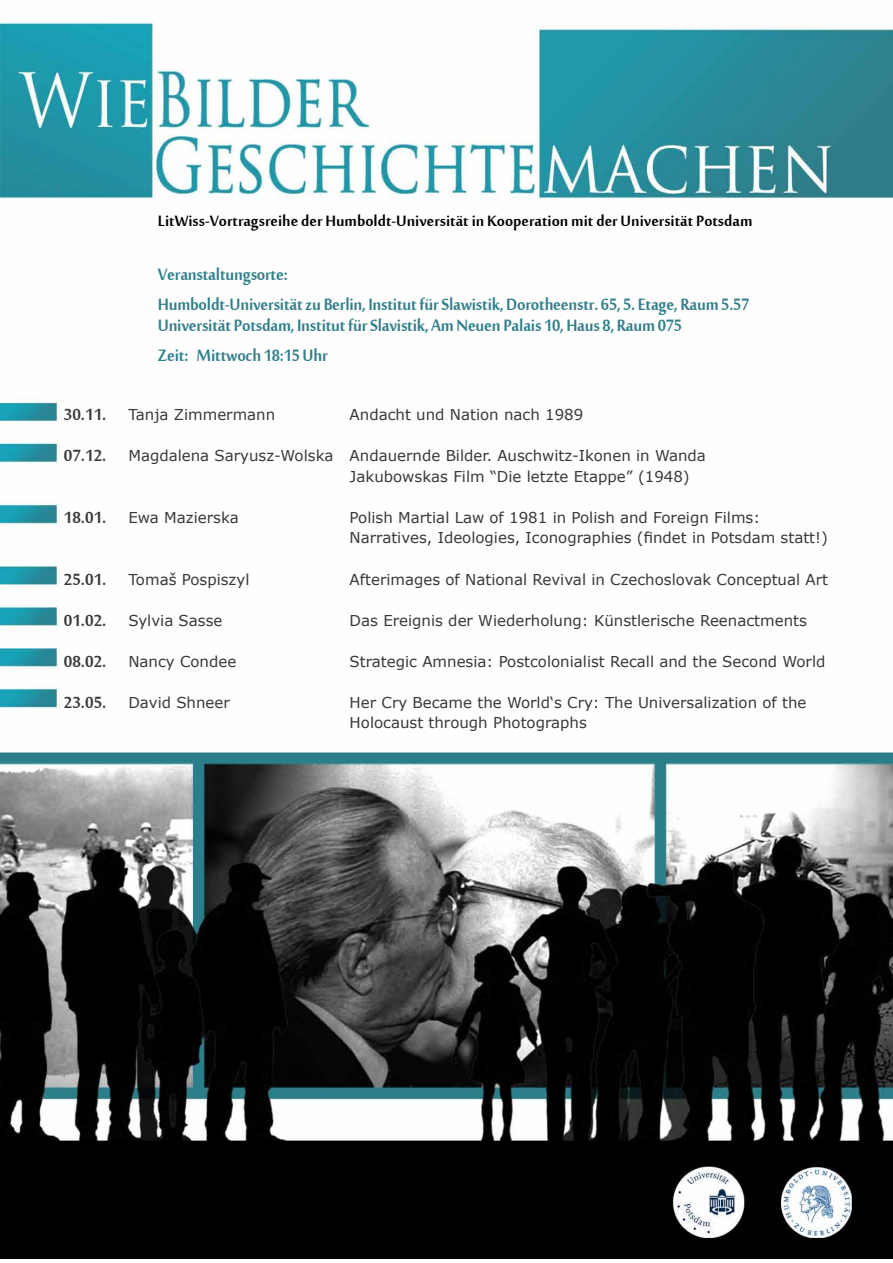
<style>
.page{position:relative;width:893px;height:1263px;background:#fff}
.page>*{position:absolute;margin:0;border:0;box-sizing:border-box;transform-origin:0 0}
.t1{font:25.12px/30.2px "Mool Boran";letter-spacing:-.01em;color:#307e8a;scale:.95 1}
.t2{font:24.75px "Mool Boran";color:#3a3838}
.t3{font:22.88px "Mool Boran";color:#000}
.t4{font:15px/20.5px "Verdana";color:#3a3838}
</style>
<div class="page">
<img style="left:0;top:18px;width:893px;height:1240px">
<h3 class="t3" style="left:158px;top:204px;width:596px">LitWiss-Vortragsreihe der Humboldt-Universität in Kooperation mit der Universität Potsdam</h3>
<h1 class="t1" style="left:158px;top:256px;width:624px">Veranstaltungsorte:<br>Humboldt-Universität zu Berlin, Institut für Slawistik, Dorotheenstr. 65, 5. Etage, Raum 5.57</h1>
<h1 class="t1" style="left:158px;top:307px;width:553px">Universität Potsdam, Institut für Slavistik, Am Neuen Palais 10, Haus 8, Raum 075<br>Zeit: Mittwoch 18:15 Uhr</h1>
<h2 class="t2" style="left:64px;top:397px;width:44px">30.11.</h2>
<p class="t4" style="left:128px;top:404px;width:148px">Tanja Zimmermann</p>
<p class="t4" style="left:350px;top:404px;width:235px">Andacht und Nation nach 1989</p>
<h2 class="t2" style="left:64px;top:438px;width:44px">07.12.</h2>
<p class="t4" style="left:350px;top:445px;width:358px;text-indent:-221px">Magdalena Saryusz-Wolska Andauernde Bilder. Auschwitz-Ikonen in Wanda<br>Jakubowskas Film “Die letzte Etappe” (1948)</p>
<h2 class="t2" style="left:64px;top:500px;width:44px">18.01.</h2>
<p class="t4" style="left:128px;top:507px;width:112px">Ewa Mazierska</p>
<p class="t4" style="left:350px;top:507px;width:480px">Polish Martial Law of 1981 in Polish and Foreign Films:<br>Narratives, Ideologies, Iconographies (findet in Potsdam statt!)</p>
<h2 class="t2" style="left:64px;top:561px;width:44px">25.01.</h2>
<p class="t4" style="left:128px;top:569px;width:123px">Tomaš Pospiszyl</p>
<p class="t4" style="left:350px;top:569px;width:480px">Afterimages of National Revival in Czechoslovak Conceptual Art</p>
<h2 class="t2" style="left:64px;top:602px;width:44px">01.02.</h2>
<p class="t4" style="left:128px;top:610px;width:96px">Sylvia Sasse</p>
<p class="t4" style="left:350px;top:610px;width:459px">Das Ereignis der Wiederholung: Künstlerische Reenactments</p>
<h2 class="t2" style="left:64px;top:644px;width:44px">08.02.</h2>
<p class="t4" style="left:128px;top:651px;width:110px">Nancy Condee</p>
<p class="t4" style="left:350px;top:651px;width:477px">Strategic Amnesia: Postcolonialist Recall and the Second World</p>
<h2 class="t2" style="left:64px;top:685px;width:44px">23.05.</h2>
<p class="t4" style="left:128px;top:692px;width:103px">David Shneer</p>
<p class="t4" style="left:350px;top:692px;width:458px">Her Cry Became the World‘s Cry: The Universalization of the<br>Holocaust through Photographs</p>
</div>
